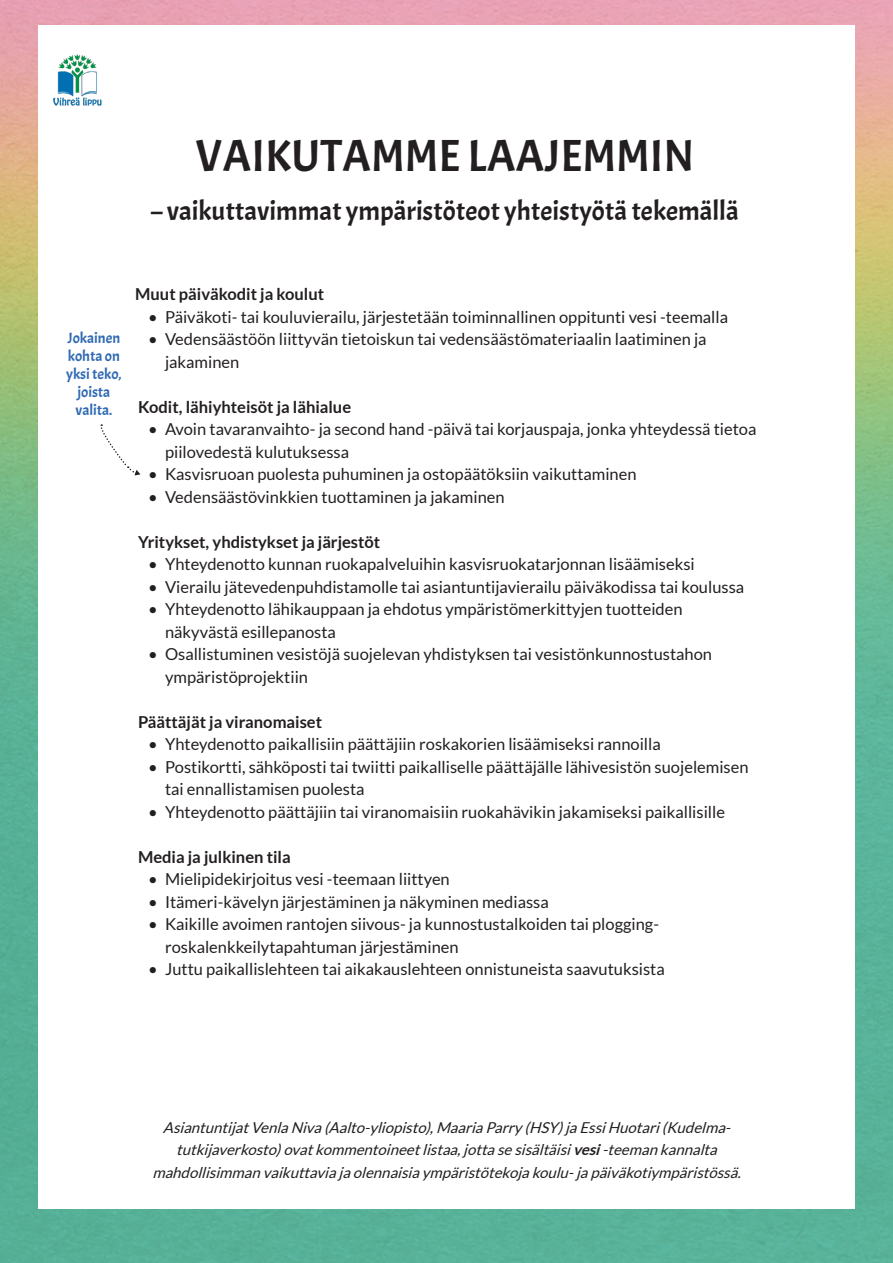
<style>
.page{position:relative;width:893px;height:1263px;background:#fff}
.page>*{position:absolute;margin:0;border:0;box-sizing:border-box;transform-origin:0 0}
.t1{font:45px "Acme";color:#231f20}
.t2{font:27px "Acme";color:#231f20}
.t3{font:16.5px/22.5px "Lato";color:#231f20}
.t4{font:700 16.5px "Lato";color:#231f20}
.t5{font:italic 15px/22.5px "Lato";color:#231f20;text-align:center}
.t6{font:15px/18px "Acme";color:#2f69b3;text-align:center}
.s1{font-weight:700}
</style>
<div class="page">
<img style="left:0;top:0;width:893px;height:1263px">
<div style="left:38px;top:26px;width:817px;height:1183px;background:#fff"></div>
<img style="left:53px;top:54px;width:49px;height:52px">
<svg style="left:100px;top:424px;width:40px;height:51px"></svg>
<p class="t1" style="left:196px;top:128px;width:500px">VAIKUTAMME LAAJEMMIN</p>
<p class="t2" style="left:151px;top:194px;width:589px">– vaikuttavimmat ympäristöteot yhteistyötä tekemällä</p>
<p class="t6" style="left:66px;top:329px;width:57px">Jokainen kohta on yksi teko, joista valita.</p>
<p class="t4" style="left:135px;top:285px;width:190px">Muut päiväkodit ja koulut</p>
<p class="t3" style="left:148px;top:305px;width:582px">• Päiväkoti- tai kouluvierailu, järjestetään toiminnallinen oppitunti vesi -teemalla</p>
<p class="t3" style="left:165px;top:328px;width:543px;text-indent:-17px">• Vedensäästöön liittyvän tietoiskun tai vedensäästömateriaalin laatiminen ja jakaminen</p>
<p class="t4" style="left:138px;top:397px;width:215px">Kodit, lähiyhteisöt ja lähialue</p>
<p class="t3" style="left:165px;top:418px;width:593px;text-indent:-17px">• Avoin tavaranvaihto- ja second hand -päivä tai korjauspaja, jonka yhteydessä tietoa piilovedestä kulutuksessa</p>
<p class="t3" style="left:148px;top:463px;width:490px">• Kasvisruoan puolesta puhuminen ja ostopäätöksiin vaikuttaminen</p>
<p class="t3" style="left:148px;top:485px;width:358px">• Vedensäästövinkkien tuottaminen ja jakaminen</p>
<p class="t4" style="left:138px;top:532px;width:244px">Yritykset, yhdistykset ja järjestöt</p>
<p class="t3" style="left:148px;top:553px;width:548px">• Yhteydenotto kunnan ruokapalveluihin kasvisruokatarjonnan lisäämiseksi</p>
<p class="t3" style="left:148px;top:575px;width:598px">• Vierailu jätevedenpuhdistamolle tai asiantuntijavierailu päiväkodissa tai koulussa</p>
<p class="t3" style="left:165px;top:598px;width:519px;text-indent:-17px">• Yhteydenotto lähikauppaan ja ehdotus ympäristömerkittyjen tuotteiden näkyvästä esillepanosta</p>
<p class="t3" style="left:165px;top:643px;width:549px;text-indent:-17px">• Osallistuminen vesistöjä suojelevan yhdistyksen tai vesistönkunnostustahon ympäristöprojektiin</p>
<p class="t4" style="left:138px;top:712px;width:186px">Päättäjät ja viranomaiset</p>
<p class="t3" style="left:148px;top:733px;width:514px">• Yhteydenotto paikallisiin päättäjiin roskakorien lisäämiseksi rannoilla</p>
<p class="t3" style="left:165px;top:755px;width:585px;text-indent:-17px">• Postikortti, sähköposti tai twiitti paikalliselle päättäjälle lähivesistön suojelemisen tai ennallistamisen puolesta</p>
<p class="t3" style="left:148px;top:800px;width:578px">• Yhteydenotto päättäjiin tai viranomaisiin ruokahävikin jakamiseksi paikallisille</p>
<p class="t4" style="left:138px;top:847px;width:154px">Media ja julkinen tila</p>
<p class="t3" style="left:148px;top:868px;width:303px">• Mielipidekirjoitus vesi -teemaan liittyen</p>
<p class="t3" style="left:148px;top:890px;width:402px">• Itämeri-kävelyn järjestäminen ja näkyminen mediassa</p>
<p class="t3" style="left:165px;top:913px;width:496px;text-indent:-17px">• Kaikille avoimen rantojen siivous- ja kunnostustalkoiden tai plogging&shy;roskalenkkeilytapahtuman järjestäminen</p>
<p class="t3" style="left:148px;top:958px;width:518px">• Juttu paikallislehteen tai aikakauslehteen onnistuneista saavutuksista</p>
<p class="t5" style="left:152px;top:1116px;width:594px">AsiantuntijatVenlaNiva(Aalto-yliopisto),MaariaParry (HSY)jaEssiHuotari(Kudelma&shy;tutkijaverkosto)ovatkommentoineetlistaa,jottasesisältäisi<span class="s1">vesi</span>-teeman kannalta mahdollisimman vaikuttaviajaolennaisiaympäristötekojakoulu-japäiväkotiympäristössä.</p>
</div>
